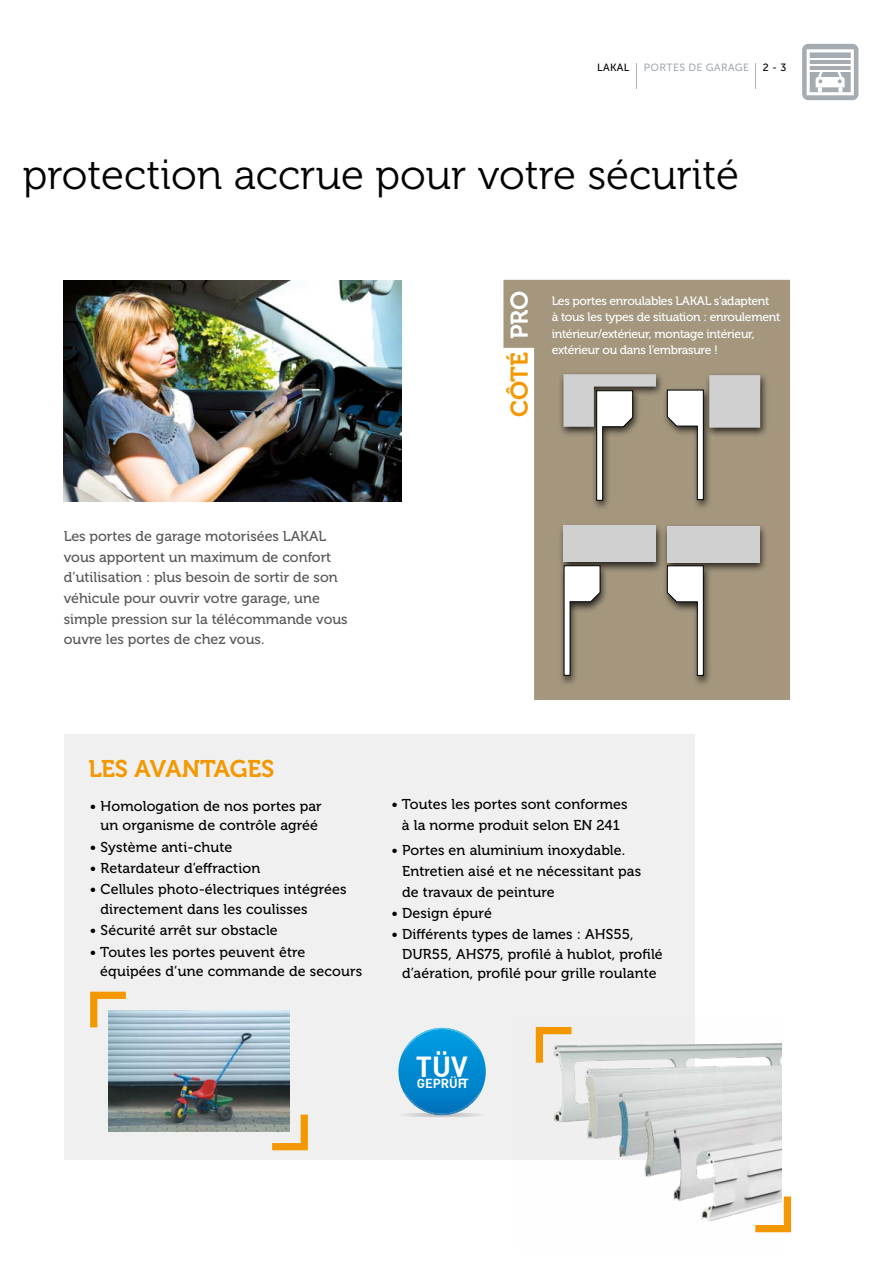
<style>
.page{position:relative;width:893px;height:1263px;background:#fff}
.page>*{position:absolute;margin:0;border:0;box-sizing:border-box;transform-origin:0 0}
.t1{font:42px "Museo 300";color:#000}
.t2{font:28.5px "DIN Bold";color:#fff}
.t3{font:24.15px "Museo 700";letter-spacing:-.005em;color:#f49800}
.t4{font:24px "Museo 700";letter-spacing:-.01em;color:#f49800}
.t5{font:14.25px/19.5px "Museo 500";letter-spacing:.01em;color:#000}
.t6{font:14.25px/20.7px "Museo 500";color:#575756}
.t7{font:12.9px "DIN Bold";color:#fff}
.t8{font:12.15px/16.2px "Museo 500";letter-spacing:-.025em;color:#fff}
.t9{font:10.5px "Museo Sans 500";letter-spacing:.03em;color:#a4acb1}
.t10{font:10.5px "Museo Sans 500";letter-spacing:.03em;color:#000}
.s1{color:#fff}
</style>
<div class="page">
<div style="left:64px;top:735px;width:631px;height:425px;background:#f0f0f0"></div>
<svg style="left:503px;top:280px;width:287px;height:420px;fill:#a4977e"></svg>
<svg style="left:636px;top:63px;width:1px;height:26px"></svg>
<svg style="left:755px;top:63px;width:1px;height:26px"></svg>
<div style="left:802px;top:44px;width:56px;height:56px;background:#a4acb1;border-radius:6px"></div>
<svg style="left:807px;top:49px;width:47px;height:46px"></svg>
<img style="left:64px;top:281px;width:338px;height:220px">
<div style="left:558px;top:371px;width:211px;height:316px;background:#000;opacity:.75"></div>
<svg style="left:563px;top:374px;width:93px;height:127px"></svg>
<div style="left:563px;top:526px;width:93px;height:36px;background:#d0d0d0"></div>
<svg style="left:564px;top:565px;width:36px;height:111px"></svg>
<div style="left:667px;top:526px;width:92px;height:36px;background:#d0d0d0"></div>
<svg style="left:667px;top:565px;width:37px;height:111px"></svg>
<svg style="left:667px;top:375px;width:93px;height:125px"></svg>
<svg style="left:90px;top:992px;width:36px;height:35px"></svg>
<svg style="left:272px;top:1114px;width:36px;height:36px"></svg>
<svg style="left:782px;top:1196px;width:9px;height:36px"></svg>
<img style="left:109px;top:1011px;width:180px;height:120px">
<img style="left:535px;top:1027px;width:247px;height:206px">
<svg style="left:403px;top:1028px;width:78px;height:25px"></svg>
<svg style="left:398px;top:1071px;width:87px;height:46px"></svg>
<p class="t10" style="left:597px;top:62px;width:34px">LAKAL</p>
<p class="t9" style="left:644px;top:62px;width:107px">PORTES DE GARAGE</p>
<p class="t10" style="left:763px;top:62px;width:25px">2 - 3</p>
<h1 class="t1" style="left:23px;top:151px;width:718px">protection accrue pour votre sécurité</h1>
<h3 class="t3" style="left:506px;top:417px;width:128px;rotate:-90deg">CÔTÉ <span class="s1">PRO</span></h3>
<p class="t8" style="left:552px;top:293px;width:230px">Les portes enroulables LAKAL s’adaptent<br>à tous les types de situation : enroulement intérieur/extérieur, montage intérieur, extérieur ou dans l’embrasure !</p>
<p class="t6" style="left:64px;top:526px;width:285px">Les portes de garage motorisées LAKAL vous apportent un maximum de confort d’utilisation : plus besoin de sortir de son véhicule pour ouvrir votre garage, une simple pression sur la télécommande vous ouvre les portes de chez vous.</p>
<h3 class="t4" style="left:88px;top:756px;width:187px">LES AVANTAGES</h3>
<p class="t5" style="left:90px;top:796px;width:233px;text-align:center">• Homologation de nos portes par un organisme de contrôle agréé</p>
<p class="t5" style="left:90px;top:837px;width:144px">• Système anti-chute</p>
<p class="t5" style="left:90px;top:858px;width:172px">• Retardateur d’effraction</p>
<p class="t5" style="left:101px;top:880px;width:247px;text-indent:-11px">• Cellules photo-électriques intégrées directement dans les coulisses</p>
<p class="t5" style="left:90px;top:921px;width:189px">• Sécurité arrêt sur obstacle</p>
<p class="t5" style="left:100px;top:942px;width:264px;text-indent:-10px">• Toutes les portes peuvent être équipées d’une commande de secours</p>
<p class="t5" style="left:392px;top:794px;width:238px;line-height:21px;text-align:center">• Toutes les portes sont conformes à la norme produit selon EN 241</p>
<p class="t5" style="left:402px;top:839px;width:241px;line-height:21px;text-indent:-11px">• Portes en aluminium inoxydable.<br>Entretien aisé et ne nécessitant pas de travaux de peinture</p>
<p class="t5" style="left:392px;top:904px;width:102px">• Design épuré</p>
<p class="t5" style="left:402px;top:925px;width:262px;text-indent:-11px">• Différents types de lames : AHS55,<br>DUR55, AHS75, profilé à hublot, profilé d’aération, profilé pour grille roulante</p>
<h2 class="t2" style="left:416px;top:1048px;width:53px">TÜV</h2>
<p class="t7" style="left:417px;top:1075px;width:54px">GEPRÜFT</p>
</div>
